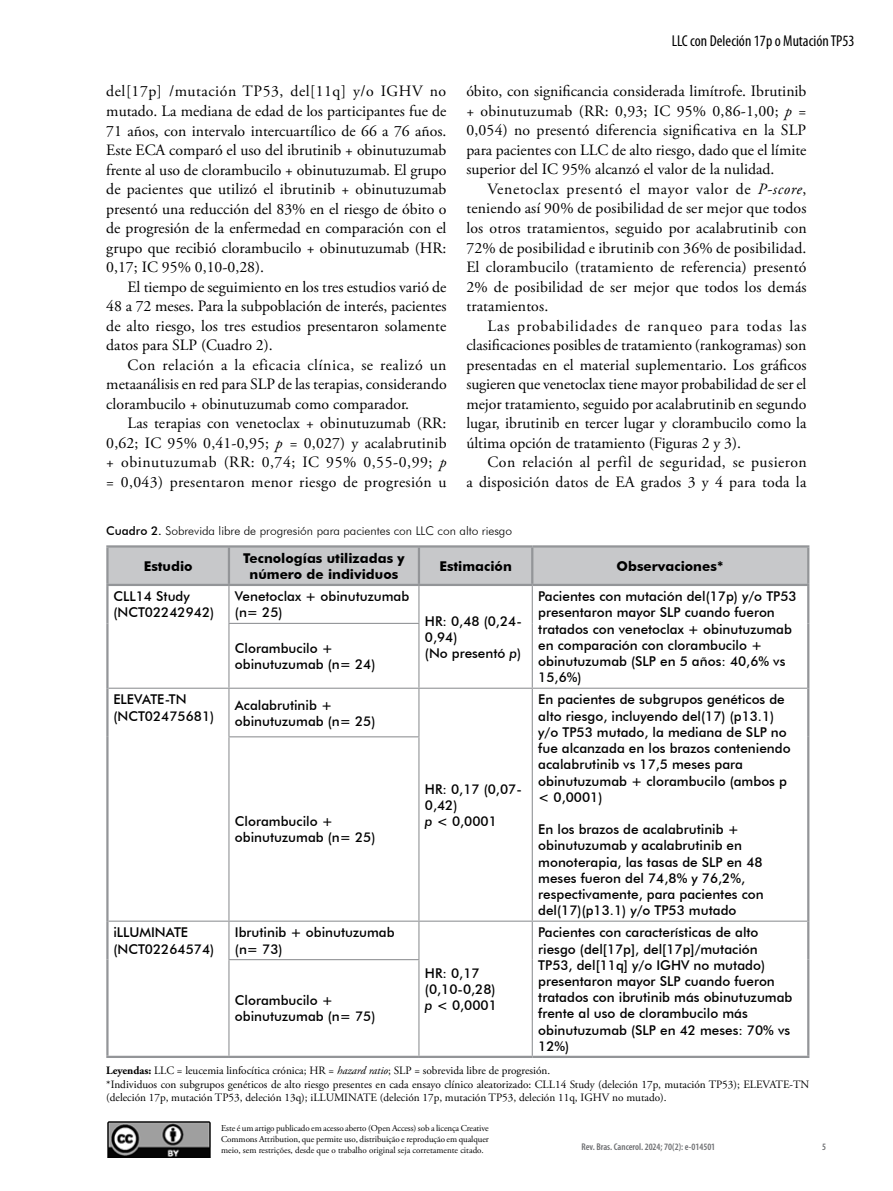
<style>
.page{position:relative;width:893px;height:1191px;background:#fff}
.page>*{position:absolute;margin:0;border:0;box-sizing:border-box;transform-origin:0 0}
.t1{font:15.75px/19.5px "Adobe Garamond Pro";color:#000;text-align:justify}
.t2{font:15.75px/19.5px "Adobe Garamond Pro";letter-spacing:.025em;color:#000;text-align:right}
.t3{font:condensed 15.75px "Myriad Pro";color:#000}
.t4{font:500 13.5px/16.2px "Futura BT";color:#000}
.t5{font:700 13.5px/16.2px "Futura BT";color:#000;text-align:center}
.t6{font:300 12px "Futura BT";color:#000}
.t7{font:11.25px/13.5px "Adobe Garamond Pro";color:#000}
.t8{font:600 condensed 9.75px "Myriad Pro";color:#6d6e71}
.t9{font:9px/10.8px "Adobe Garamond Pro";color:#000;text-align:justify}
.s1{font-style:italic}
.s2{font-weight:500}
.s3{font-weight:700}
</style>
<div class="page">
<img style="left:108px;top:1121px;width:103px;height:36px">
<div style="left:109px;top:547px;width:698px;height:37px;background:#c7c8ca"></div>
<hr style="left:106px;top:545px;width:123px;height:2px;background:#939598">
<hr style="left:106px;top:547px;width:3px;height:37px;background:#939598">
<hr style="left:229px;top:545px;width:190px;height:2px;background:#939598">
<hr style="left:228px;top:547px;width:2px;height:37px;background:#939598">
<hr style="left:419px;top:545px;width:113px;height:2px;background:#939598">
<hr style="left:418px;top:547px;width:2px;height:37px;background:#939598">
<hr style="left:532px;top:545px;width:277px;height:2px;background:#939598">
<hr style="left:531px;top:547px;width:2px;height:37px;background:#939598">
<hr style="left:807px;top:547px;width:2px;height:37px;background:#939598">
<hr style="left:106px;top:584px;width:123px;height:2px;background:#939598">
<hr style="left:106px;top:586px;width:3px;height:37px;background:#939598">
<hr style="left:106px;top:623px;width:3px;height:65px;background:#939598">
<hr style="left:229px;top:584px;width:190px;height:2px;background:#939598">
<hr style="left:419px;top:584px;width:113px;height:2px;background:#939598">
<hr style="left:532px;top:584px;width:277px;height:2px;background:#939598">
<hr style="left:807px;top:586px;width:2px;height:37px;background:#939598">
<hr style="left:807px;top:623px;width:2px;height:65px;background:#939598">
<hr style="left:106px;top:688px;width:3px;height:49px;background:#939598">
<hr style="left:106px;top:737px;width:3px;height:184px;background:#939598">
<hr style="left:807px;top:688px;width:2px;height:49px;background:#939598">
<hr style="left:807px;top:737px;width:2px;height:184px;background:#939598">
<hr style="left:106px;top:921px;width:3px;height:38px;background:#939598">
<hr style="left:106px;top:959px;width:3px;height:96px;background:#939598">
<hr style="left:106px;top:1055px;width:123px;height:3px;background:#939598">
<hr style="left:807px;top:921px;width:2px;height:38px;background:#939598">
<hr style="left:807px;top:959px;width:2px;height:96px;background:#939598">
<hr style="left:419px;top:1055px;width:113px;height:3px;background:#939598">
<hr style="left:532px;top:1055px;width:277px;height:3px;background:#939598">
<hr style="left:229px;top:1055px;width:190px;height:3px;background:#939598">
<hr style="left:228px;top:586px;width:2px;height:37px;background:#939598">
<hr style="left:418px;top:586px;width:1px;height:37px;background:#939598">
<hr style="left:532px;top:586px;width:1px;height:37px;background:#939598">
<hr style="left:532px;top:623px;width:1px;height:64px;background:#939598">
<hr style="left:228px;top:623px;width:191px;height:1px;background:#939598">
<hr style="left:228px;top:624px;width:2px;height:63px;background:#939598">
<hr style="left:418px;top:624px;width:1px;height:63px;background:#939598">
<hr style="left:109px;top:687px;width:120px;height:2px;background:#939598">
<hr style="left:229px;top:687px;width:190px;height:2px;background:#939598">
<hr style="left:228px;top:689px;width:2px;height:47px;background:#939598">
<hr style="left:419px;top:687px;width:113px;height:2px;background:#939598">
<hr style="left:418px;top:689px;width:1px;height:47px;background:#939598">
<hr style="left:532px;top:687px;width:275px;height:2px;background:#939598">
<hr style="left:532px;top:689px;width:1px;height:48px;background:#939598">
<hr style="left:532px;top:737px;width:1px;height:183px;background:#939598">
<hr style="left:228px;top:736px;width:191px;height:1px;background:#939598">
<hr style="left:228px;top:737px;width:2px;height:183px;background:#939598">
<hr style="left:418px;top:737px;width:1px;height:183px;background:#939598">
<hr style="left:109px;top:920px;width:120px;height:1px;background:#939598">
<hr style="left:229px;top:920px;width:190px;height:1px;background:#939598">
<hr style="left:228px;top:921px;width:2px;height:38px;background:#939598">
<hr style="left:419px;top:920px;width:113px;height:1px;background:#939598">
<hr style="left:418px;top:921px;width:1px;height:38px;background:#939598">
<hr style="left:532px;top:920px;width:275px;height:1px;background:#939598">
<hr style="left:532px;top:921px;width:1px;height:38px;background:#939598">
<hr style="left:532px;top:959px;width:1px;height:96px;background:#939598">
<hr style="left:228px;top:959px;width:191px;height:1px;background:#939598">
<hr style="left:228px;top:960px;width:2px;height:95px;background:#939598">
<hr style="left:418px;top:960px;width:1px;height:95px;background:#939598">
<p class="t1" style="left:106px;top:82px;width:342px">del[17p] /mutación TP53, del[11q] y/o IGHV no mutado. La mediana de edad de los participantes fue de 71 años, con intervalo intercuartílico de 66 a 76 años.<br>Este ECA comparó el uso del ibrutinib + obinutuzumab frente al uso de clorambucilo + obinutuzumab. El grupo de pacientes que utilizó el ibrutinib + obinutuzumab presentó una reducción del 83% en el riesgo de óbito o de progresión de la enfermedad en comparación con el grupo que recibió clorambucilo + obinutuzumab (HR:<br>0,17; IC 95% 0,10-0,28).</p>
<p class="t1" style="left:106px;top:277px;width:342px;text-indent:21px">El tiempo de seguimiento en los tres estudios varió de 48 a 72 meses. Para la subpoblación de interés, pacientes de alto riesgo, los tres estudios presentaron solamente datos para SLP (Cuadro 2).</p>
<p class="t1" style="left:106px;top:355px;width:342px;text-indent:21px">Con relación a la eficacia clínica, se realizó un metaanálisis en red para SLP de las terapias, considerando clorambucilo + obinutuzumab como comparador.</p>
<p class="t1" style="left:106px;top:414px;width:342px;text-indent:21px">Las terapias con venetoclax + obinutuzumab (RR:<br>0,62; IC 95% 0,41-0,95; <span class="s1">p =</span> 0,027) y acalabrutinib + obinutuzumab (RR: 0,74; IC 95% 0,55-0,99; <span class="s1">p </span>= 0,043) presentaron menor riesgo de progresión u</p>
<p class="t3" style="left:672px;top:31px;width:184px">LLC con Deleción 17p o Mutación TP53</p>
<p class="t1" style="left:466px;top:82px;width:342px">óbito, con significancia considerada limítrofe. Ibrutinib + obinutuzumab (RR: 0,93; IC 95% 0,86-1,00; <span class="s1">p</span> = 0,054) no presentó diferencia significativa en la SLP para pacientes con LLC de alto riesgo, dado que el límite superior del IC 95% alcanzó el valor de la nulidad.</p>
<p class="t1" style="left:466px;top:180px;width:342px;text-indent:21px">Venetoclax presentó el mayor valor de <span class="s1">P-score</span>, teniendo así 90% de posibilidad de ser mejor que todos los otros tratamientos, seguido por acalabrutinib con 72% de posibilidad e ibrutinib con 36% de posibilidad.<br>El clorambucilo (tratamiento de referencia) presentó 2% de posibilidad de ser mejor que todos los demás tratamientos.</p>
<p class="t1" style="left:466px;top:316px;width:342px;text-indent:21px">Las probabilidades de ranqueo para todas las clasificaciones posibles de tratamiento (rankogramas) son presentadas en el material suplementario. Los gráficos sugieren que venetoclax tiene mayor probabilidad de ser el mejor tratamiento, seguido por acalabrutinib en segundo lugar, ibrutinib en tercer lugar y clorambucilo como la última opción de tratamiento (Figuras 2 y 3).</p>
<p class="t2" style="left:466px;top:453px;width:342px">Con relación al perfil de seguridad, se pusieron<br>a disposición datos de EA grados 3 y 4 para toda la</p>
<p class="t6" style="left:106px;top:523px;width:407px"><span class="s2">Cuadro 2.</span> Sobrevida libre de progresión para pacientes con LLC con alto riesgo</p>
<p class="t5" style="left:144px;top:558px;width:51px">Estudio</p>
<p class="t5" style="left:243px;top:550px;width:163px">Tecnologías utilizadas y número de individuos</p>
<p class="t5" style="left:439px;top:558px;width:74px">Estimación</p>
<p class="t5" style="left:617px;top:558px;width:109px">Observaciones*</p>
<p class="t4" style="left:113px;top:588px;width:102px">CLL14 Study (NCT02242942)</p>
<p class="t4" style="left:235px;top:588px;width:176px">Venetoclax + obinutuzumab (n= 25)</p>
<p class="t4" style="left:538px;top:588px;width:260px">Pacientes con mutación del(17p) y/o TP53 presentaron mayor SLP cuando fueron tratados con venetoclax + obinutuzumab en comparación con clorambucilo + obinutuzumab (SLP en 5 años: 40,6% vs<br>15,6%)</p>
<p class="t4" style="left:425px;top:612px;width:98px">HR: 0,48 (0,24-<br>0,94)<br>(No presentó <span class="s1">p</span>)</p>
<p class="t4" style="left:235px;top:640px;width:142px">Clorambucilo + obinutuzumab (n= 24)</p>
<p class="t4" style="left:113px;top:691px;width:102px">ELEVATE-TN (NCT02475681)</p>
<p class="t4" style="left:235px;top:696px;width:142px">Acalabrutinib + obinutuzumab (n= 25)</p>
<p class="t4" style="left:235px;top:813px;width:142px">Clorambucilo + obinutuzumab (n= 25)</p>
<p class="t4" style="left:113px;top:924px;width:102px">iLLUMINATE (NCT02264574)</p>
<p class="t4" style="left:235px;top:924px;width:161px">Ibrutinib + obinutuzumab (n= 73)</p>
<p class="t4" style="left:235px;top:992px;width:142px">Clorambucilo + obinutuzumab (n= 75)</p>
<p class="t4" style="left:425px;top:780px;width:98px">HR: 0,17 (0,07-<br>0,42)<br><span class="s1">p</span> &lt; 0,0001</p>
<p class="t4" style="left:425px;top:965px;width:73px">HR: 0,17 (0,10-0,28) <span class="s1">p</span> &lt; 0,0001</p>
<p class="t4" style="left:538px;top:691px;width:254px">En pacientes de subgrupos genéticos de alto riesgo, incluyendo del(17) (p13.1) y/o TP53 mutado, la mediana de SLP no fue alcanzada en los brazos conteniendo acalabrutinib vs 17,5 meses para obinutuzumab + clorambucilo (ambos p &lt; 0,0001)</p>
<p class="t4" style="left:538px;top:821px;width:227px">En los brazos de acalabrutinib + obinutuzumab y acalabrutinib en monoterapia, las tasas de SLP en 48 meses fueron del 74,8% y 76,2%, respectivamente, para pacientes con del(17)(p13.1) y/o TP53 mutado</p>
<p class="t4" style="left:538px;top:924px;width:256px">Pacientes con características de alto riesgo (del[17p], del[17p]/mutación TP53, del[11q] y/o IGHV no mutado) presentaron mayor SLP cuando fueron tratados con ibrutinib más obinutuzumab frente al uso de clorambucilo más obinutuzumab (SLP en 42 meses: 70% vs 12%)</p>
<p class="t7" style="left:106px;top:1064px;width:705px"><span class="s3">Leyendas:</span> LLC = leucemia linfocítica crónica; HR = <span class="s1">hazard ratio</span>; SLP = sobrevida libre de progresión.<br>*Individuos con subgrupos genéticos de alto riesgo presentes en cada ensayo clínico aleatorizado: CLL14 Study (deleción 17p, mutación TP53); ELEVATE-TN (deleción 17p, mutación TP53, deleción 13q); iLLUMINATE (deleción 17p, mutación TP53, deleción 11q, IGHV no mutado).</p>
<p class="t9" style="left:221px;top:1123px;width:269px">Este é um artigo publicado em acesso aberto (Open Access) sob a licença Creative Commons Attribution, que permite uso, distribuição e reprodução em qualquer meio, sem restrições, desde que o trabalho original seja corretamente citado.</p>
<p class="t8" style="left:581px;top:1141px;width:135px">Rev. Bras. Cancerol. 2024; 70(2): e-014501</p>
<p class="t8" style="left:822px;top:1141px;width:5px">5</p>
</div>
